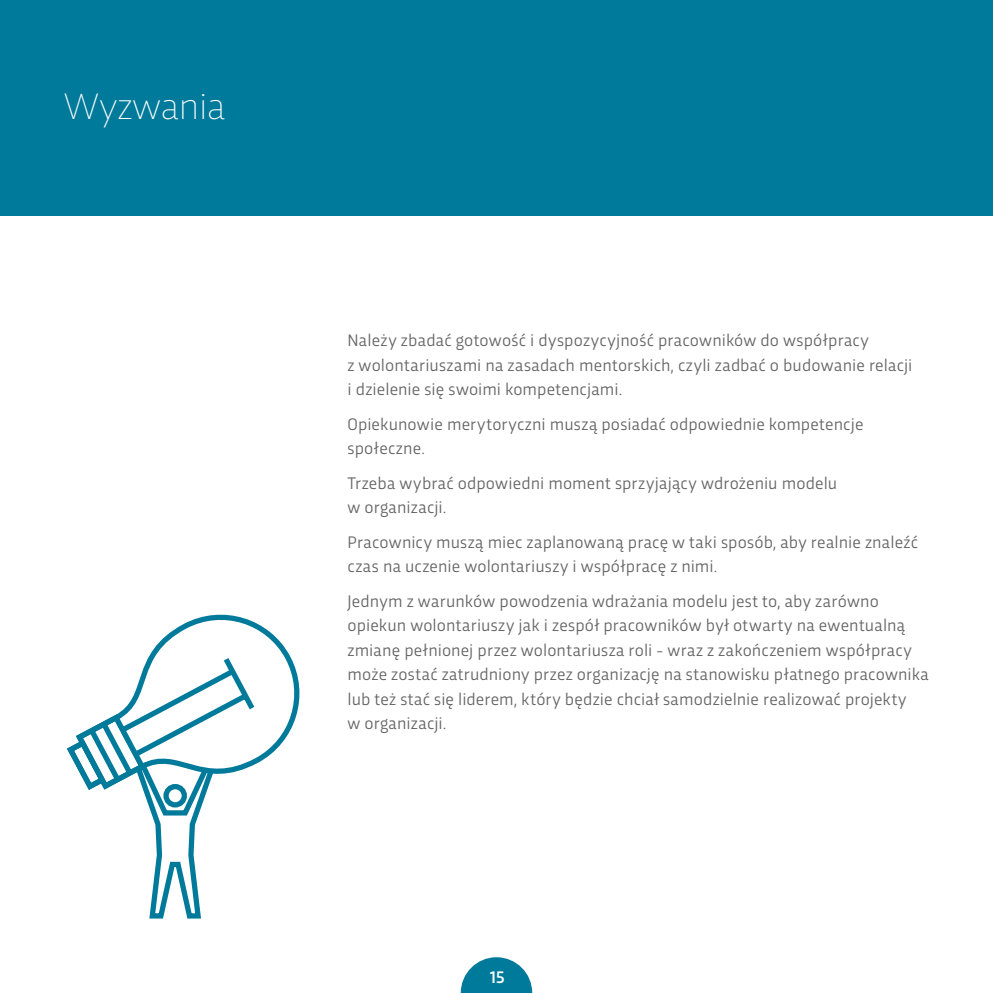
<style>
.page{position:relative;width:993px;height:993px;background:#fff}
.page>*{position:absolute;margin:0;border:0;box-sizing:border-box;transform-origin:0 0}
.t1{font:100 38.5px "Trasandina";color:#fff}
.t2{font:17.5px/24.5px "Trasandina";letter-spacing:.01em;color:#646363}
.t3{font:500 17.5px "Trasandina";color:#fff}
</style>
<div class="page">
<svg style="left:460px;top:957px;width:72px;height:35px"></svg>
<div style="left:0;top:0;width:992px;height:216px;background:#007a9a"></div>
<svg style="left:67px;top:614px;width:233px;height:305px"></svg>
<h1 class="t1" style="left:63px;top:79px;width:164px">Wyzwania</h1>
<p class="t2" style="left:347px;top:326px;width:566px">Należy zbadać gotowość i dyspozycyjność pracowników do współpracy<br>z wolontariuszami na zasadach mentorskich, czyli zadbać o budowanie relacji i dzielenie się swoimi kompetencjami.</p>
<p class="t2" style="left:347px;top:410px;width:517px">Opiekunowie merytoryczni muszą posiadać odpowiednie kompetencje społeczne.</p>
<p class="t2" style="left:347px;top:469px;width:491px">Trzeba wybrać odpowiedni moment sprzyjający wdrożeniu modelu w organizacji.</p>
<p class="t2" style="left:347px;top:528px;width:572px">Pracownicy muszą miec zaplanowaną pracę w taki sposób, aby realnie znaleźć czas na uczenie wolontariuszy i współpracę z nimi.</p>
<p class="t2" style="left:347px;top:587px;width:582px">Jednym z warunków powodzenia wdrażania modelu jest to, aby zarówno opiekun wolontariuszy jak i zespół pracowników był otwarty na ewentualną zmianę pełnionej przez wolontariusza roli - wraz z zakończeniem współpracy może zostać zatrudniony przez organizację na stanowisku płatnego pracownika lub też stać się liderem, który będzie chciał samodzielnie realizować projekty<br>w organizacji.</p>
<p class="t3" style="left:489px;top:963px;width:16px">15</p>
</div>
